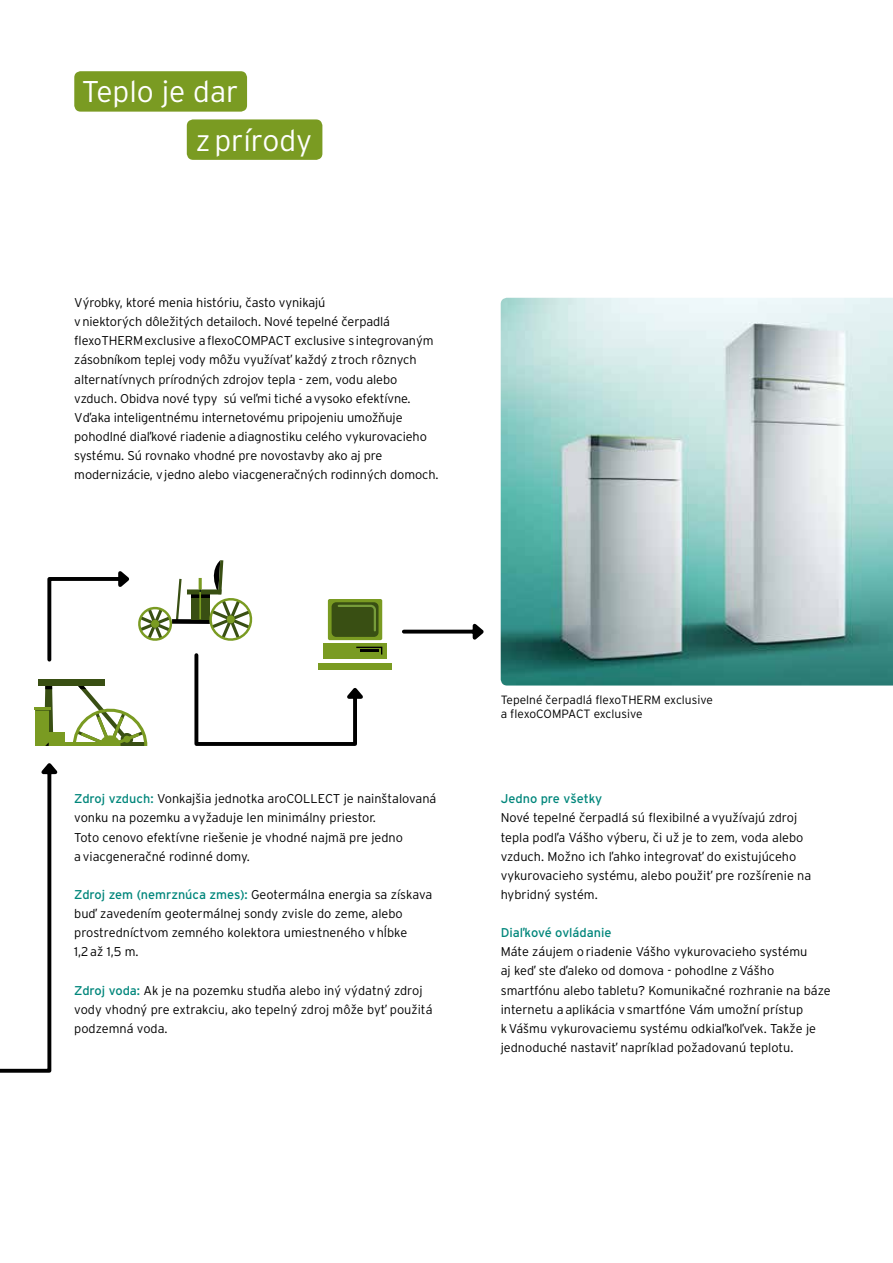
<style>
.page{position:relative;width:893px;height:1263px;background:#fff}
.page>*{position:absolute;margin:0;border:0;box-sizing:border-box;transform-origin:0 0}
.t1{font:300 30px/48.2px "Interstate OT";color:#fff}
.t2{font:300 12.75px/19.2px "Interstate OT";letter-spacing:-.01em;color:#000}
.t3{font:12.75px "Interstate OT";color:#00867b}
.t4{font:300 12px/14.4px "Interstate OT";color:#000}
.s1{font-weight:400;color:#00867b}
</style>
<div class="page">
<img style="left:501px;top:298px;width:392px;height:387px">
<div style="left:74px;top:71px;width:173px;height:41px;background:#7a9b22;border-radius:6px"></div>
<div style="left:187px;top:119px;width:135px;height:41px;background:#7a9b22;border-radius:6px"></div>
<svg style="left:382px;top:643px;width:5px;height:16px"></svg>
<div style="left:318px;top:663px;width:74px;height:7px;background:#7a9b22"></div>
<svg style="left:0;top:763px;width:58px;height:310px"></svg>
<svg style="left:34px;top:560px;width:348px;height:186px"></svg>
<svg style="left:402px;top:623px;width:82px;height:17px"></svg>
<h1 class="t1" style="left:196px;top:67px;width:118px;text-indent:-114px">Teplo je dar<br>z prírody</h1>
<p class="t2" style="left:74px;top:293px;width:366px">Výrobky, ktoré menia históriu, často vynikajú<br>v niektorých dôležitých detailoch. Nové tepelné čerpadlá flexoTHERM exclusive a flexoCOMPACT exclusive s integrovaným zásobníkom teplej vody môžu využívať každý z troch rôznych alternatívnych prírodných zdrojov tepla - zem, vodu alebo vzduch. Obidva nové typy sú veľmi tiché a vysoko efektívne.<br>Vďaka inteligentnému internetovému pripojeniu umožňuje pohodlné diaľkové riadenie a diagnostiku celého vykurovacieho systému. Sú rovnako vhodné pre novostavby ako aj pre modernizácie, v jedno alebo viacgeneračných rodinných domoch.</p>
<p class="t2" style="left:74px;top:789px;width:364px"><span class="s1">Zdroj vzduch:</span> Vonkajšia jednotka aroCOLLECT je nainštalovaná vonku na pozemku a vyžaduje len minimálny priestor.<br>Toto cenovo efektívne riešenie je vhodné najmä pre jedno<br>a viacgeneračné rodinné domy.</p>
<p class="t2" style="left:74px;top:885px;width:359px"><span class="s1">Zdroj zem (nemrznúca zmes):</span> Geotermálna energia sa získava buď zavedením geotermálnej sondy zvisle do zeme, alebo prostredníctvom zemného kolektora umiestneného v hĺbke<br>1,2 až 1,5 m.</p>
<p class="t2" style="left:74px;top:980px;width:360px"><span class="s1">Zdroj voda:</span> Ak je na pozemku studňa alebo iný výdatný zdroj vody vhodný pre extrakciu, ako tepelný zdroj môže byť použitá podzemná voda.</p>
<p class="t4" style="left:501px;top:692px;width:214px">Tepelné čerpadlá flexoTHERM exclusive a flexoCOMPACT exclusive</p>
<p class="t3" style="left:501px;top:792px;width:103px">Jedno pre všetky</p>
<p class="t2" style="left:501px;top:808px;width:312px">Nové tepelné čerpadlá sú flexibilné a využívajú zdroj tepla podľa Vášho výberu, či už je to zem, voda alebo vzduch. Možno ich ľahko integrovať do existujúceho vykurovacieho systému, alebo použiť pre rozšírenie na hybridný systém.</p>
<p class="t3" style="left:501px;top:925px;width:112px">Diaľkové ovládanie</p>
<p class="t2" style="left:501px;top:942px;width:331px">Máte záujem o riadenie Vášho vykurovacieho systému<br>aj keď ste ďaleko od domova - pohodlne z Vášho smartfónu alebo tabletu? Komunikačné rozhranie na báze internetu a aplikácia v smartfóne Vám umožní prístup<br>k Vášmu vykurovaciemu systému odkiaľkoľvek. Takže je jednoduché nastaviť napríklad požadovanú teplotu.</p>
</div>
